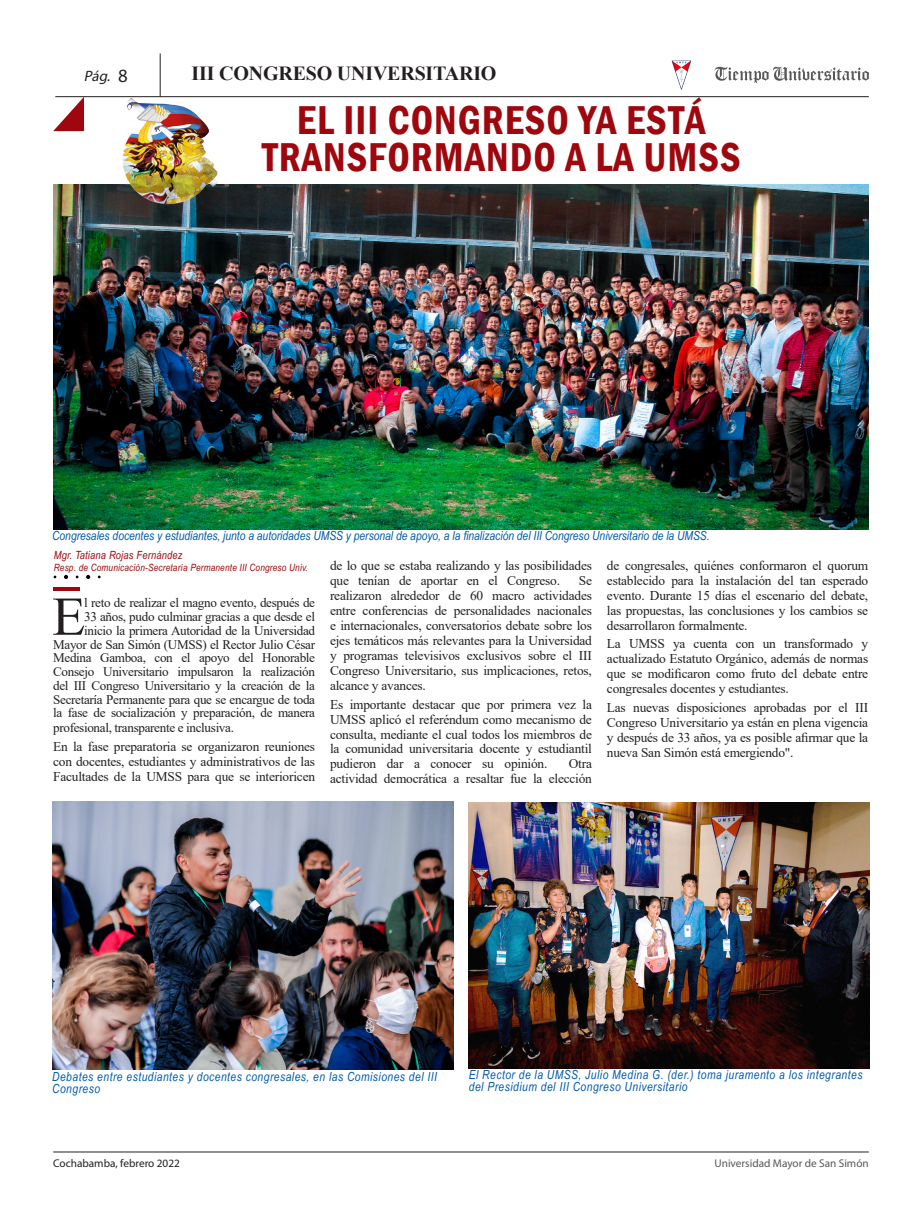
<style>
.page{position:relative;width:922px;height:1205px;background:#fff}
.page>*{position:absolute;margin:0;border:0;box-sizing:border-box;transform-origin:0 0}
.t1{font:54.62px "Times New Roman";color:#231f20}
.t2{font:600 condensed 41.38px/37.5px "Franklin Gothic";letter-spacing:.025em;color:#9d070d;text-align:center}
.t3{font:700 20px "Times New Roman";letter-spacing:-.01em;color:#231f20}
.t4{font:italic 15px "Myriad Pro";color:#231f20}
.t5{font:13.38px/15px "Times New Roman";letter-spacing:-.015em;color:#231f20;text-align:justify}
.t6{font:13.12px/13.8px "Times New Roman";letter-spacing:-.025em;color:#231f20;text-align:right}
.t7{font:italic 12.5px/11.2px "Arial Narrow";letter-spacing:.04em;color:#015aaa}
.t8{font:italic 12.5px "Arial Narrow";color:#015aaa}
.t9{font:11.25px "Myriad Pro";color:#57585a}
.t10{font:italic 11.25px "Arial Narrow";letter-spacing:.02em;color:#9d070d}
.t11{font:11.25px "Myriad Pro";color:#231f20}
.t12{font:italic 10px "Arial Narrow";letter-spacing:.02em;color:#9d070d}
.s1{font-style:normal;font-size:18.75px}
</style>
<div class="page">
<hr style="left:55px;top:96px;width:813px;height:1px;background:#231f20">
<hr style="left:160px;top:53px;width:1px;height:44px;background:#231f20">
<svg style="left:714px;top:67px;width:154px;height:16px"></svg>
<img style="left:671px;top:60px;width:20px;height:30px">
<hr style="left:53px;top:1152px;width:815px;height:1px;background:#231f20">
<svg style="left:53px;top:97px;width:31px;height:34px"></svg>
<hr style="left:53px;top:587px;width:27px;height:3px;background:#9d070d">
<img style="left:53px;top:802px;width:401px;height:267px">
<img style="left:468px;top:802px;width:400px;height:266px">
<img style="left:54px;top:184px;width:814px;height:346px">
<img style="left:119px;top:98px;width:103px;height:109px">
<svg style="left:64px;top:575px;width:4px;height:4px"></svg>
<svg style="left:86px;top:575px;width:4px;height:4px"></svg>
<p class="t4" style="left:84px;top:66px;width:45px">Pág. <span class="s1">8</span></p>
<h3 class="t3" style="left:191px;top:59px;width:306px">III CONGRESO UNIVERSITARIO</h3>
<h2 class="t2" style="left:262px;top:101px;width:480px">EL III CONGRESO YA ESTÁ<br>TRANSFORMANDO A LA UMSS</h2>
<p class="t8" style="left:52px;top:527px;width:658px">Congresales docentes y estudiantes, junto a autoridades UMSS y personal de apoyo, a la finalización del III Congreso Universitario de la UMSS.</p>
<p class="t10" style="left:54px;top:547px;width:130px">Mgr. Tatiana Rojas Fernández</p>
<p class="t12" style="left:54px;top:560px;width:255px">Resp. de Comunicación-Secretaría Permanente III Congreso Univ.</p>
<p class="t6" style="left:53px;top:595px;width:263px">l reto de realizar el magno evento, después de<br>33 años, pudo culminar gracias a que desde el inicio la primera Autoridad de la Universidad Mayor de San Simón (UMSS) el Rector Julio César Medina Gamboa, con el apoyo del Honorable Consejo Universitario impulsaron la realización del III Congreso Universitario y la creación de la Secretaría Permanente para que se encargue de toda la fase de socialización y preparación, de manera</p>
<p class="t6" style="left:53px;top:720px;width:182px">profesional, transparente e inclusiva.</p>
<p class="t5" style="left:53px;top:738px;width:263px">En la fase preparatoria se organizaron reuniones con docentes, estudiantes y administrativos de las Facultades de la UMSS para que se interioricen</p>
<h1 class="t1" style="left:52px;top:578px;width:35px">E</h1>
<p class="t5" style="left:330px;top:557px;width:263px">de lo que se estaba realizando y las posibilidades que tenían de aportar en el Congreso.</p>
<p class="t5" style="left:330px;top:572px;width:263px;text-indent:249px">Se realizaron alrededor de 60 macro actividades entre conferencias de personalidades nacionales e internacionales, conversatorios debate sobre los ejes temáticos más relevantes para la Universidad y programas televisivos exclusivos sobre el III Congreso Universitario, sus implicaciones, retos, alcance y avances.</p>
<p class="t5" style="left:330px;top:696px;width:263px">Es importante destacar que por primera vez la UMSS aplicó el referéndum como mecanismo de consulta, mediante el cual todos los miembros de la comunidad universitaria docente y estudiantil pudieron dar a conocer su opinión.</p>
<p class="t5" style="left:330px;top:756px;width:263px;text-align:right">Otra<br>actividad democrática a resaltar fue la elección</p>
<p class="t5" style="left:606px;top:557px;width:263px">de congresales, quiénes conformaron el quorum establecido para la instalación del tan esperado evento. Durante 15 días el escenario del debate, las propuestas, las conclusiones y los cambios se desarrollaron formalmente.</p>
<p class="t5" style="left:606px;top:636px;width:263px">La UMSS ya cuenta con un transformado y actualizado Estatuto Orgánico, además de normas que se modificaron como fruto del debate entre congresales docentes y estudiantes.</p>
<p class="t5" style="left:606px;top:700px;width:263px">Las nuevas disposiciones aprobadas por el III Congreso Universitario ya están en plena vigencia y después de 33 años, ya es posible afirmar que la nueva San Simón está emergiendo".</p>
<p class="t7" style="left:52px;top:1071px;width:386px">Debates entre estudiantes y docentes congresales, en las Comisiones del III<br>Congreso</p>
<p class="t7" style="left:468px;top:1069px;width:395px">El Rector de la UMSS, Julio Medina G. (der.) toma juramento a los integrantes del Presidium del III Congreso Universitario</p>
<p class="t11" style="left:53px;top:1156px;width:128px">Cochabamba, febrero 2022</p>
<p class="t9" style="left:714px;top:1156px;width:156px">Universidad Mayor de San Simón</p>
</div>
